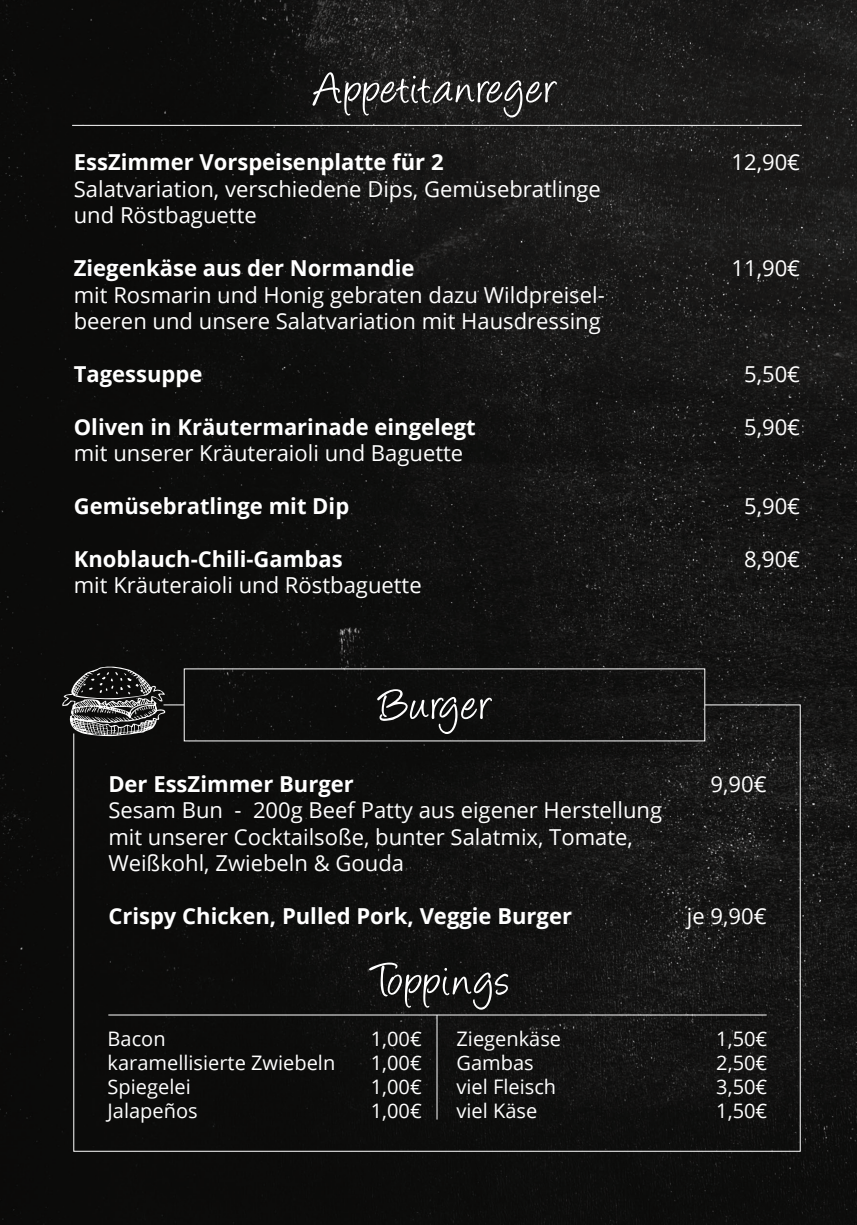
<style>
.page{position:relative;width:857px;height:1225px;background:#fff}
.page>*{position:absolute;margin:0;border:0;box-sizing:border-box;transform-origin:0 0}
.t1{font:52px "Angelina";letter-spacing:.04em;color:#fff}
.t2{font:22px/26.4px "Open Sans";color:#fff}
.t3{font:700 22px "Open Sans";color:#fff}
.t4{font:20px/24px "Open Sans";color:#fff}
</style>
<div class="page">
<img style="left:0;top:0;width:856px;height:1225px">
<svg style="left:73px;top:704px;width:727px;height:448px;background:#121211"></svg>
<hr style="left:108px;top:1014px;width:658px;height:1px;background:#fff">
<hr style="left:436px;top:1015px;width:1px;height:104px;background:#fff">
<hr style="left:72px;top:125px;width:729px;height:1px;background:#fff">
<svg style="left:61px;top:665px;width:123px;height:71px;background:#3e3e3d"></svg>
<h1 class="t1" style="left:314px;top:66px;width:246px">Appetitanreger</h1>
<p class="t3" style="left:74px;top:147px;width:371px">EssZimmer Vorspeisenplatte für 2</p>
<p class="t2" style="left:74px;top:175px;width:528px">Salatvariation, verschiedene Dips, Gemüsebratlinge und Röstbaguette</p>
<p class="t3" style="left:74px;top:253px;width:342px">Ziegenkäse aus der Normandie</p>
<p class="t2" style="left:74px;top:281px;width:532px">mit Rosmarin und Honig gebraten dazu Wildpreisel&shy;beeren und unsere Salatvariation mit Hausdressing</p>
<p class="t3" style="left:74px;top:358px;width:130px">Tagessuppe</p>
<p class="t3" style="left:74px;top:411px;width:403px">Oliven in Kräutermarinade eingelegt</p>
<p class="t2" style="left:74px;top:439px;width:391px">mit unserer Kräuteraioli und Baguette</p>
<p class="t3" style="left:74px;top:490px;width:277px">Gemüsebratlinge mit Dip</p>
<p class="t3" style="left:74px;top:543px;width:270px">Knoblauch-Chili-Gambas</p>
<p class="t2" style="left:74px;top:571px;width:349px">mit Kräuteraioli und Röstbaguette</p>
<p class="t2" style="left:731px;top:149px;width:70px">12,90€</p>
<p class="t2" style="left:731px;top:254px;width:70px">11,90€</p>
<p class="t2" style="left:743px;top:360px;width:58px">5,50€</p>
<p class="t2" style="left:743px;top:413px;width:58px">5,90€</p>
<p class="t2" style="left:743px;top:492px;width:58px">5,90€</p>
<p class="t2" style="left:743px;top:545px;width:58px">8,90€</p>
<h1 class="t1" style="left:380px;top:683px;width:115px">Burger</h1>
<p class="t3" style="left:108px;top:768px;width:247px">Der EssZimmer Burger</p>
<p class="t2" style="left:108px;top:796px;width:555px">Sesam Bun - 200g Beef Patty aus eigener Herstellung mit unserer Cocktailsoße, bunter Salatmix, Tomate,<br>Weißkohl, Zwiebeln &amp; Gouda</p>
<p class="t3" style="left:108px;top:900px;width:465px">Crispy Chicken, Pulled Pork, Veggie Burger</p>
<p class="t2" style="left:710px;top:770px;width:58px">9,90€</p>
<p class="t2" style="left:686px;top:902px;width:81px">je 9,90€</p>
<h1 class="t1" style="left:372px;top:958px;width:139px">Toppings</h1>
<p class="t4" style="left:370px;top:1026px;width:53px;text-align:justify">1,00€ 1,00€ 1,00€ 1,00€</p>
<p class="t4" style="left:716px;top:1026px;width:53px;text-align:justify">1,50€ 2,50€ 3,50€ 1,50€</p>
<p class="t4" style="left:108px;top:1026px;width:229px">Bacon<br>karamellisierte Zwiebeln<br>Spiegelei<br>Jalapeños</p>
<p class="t4" style="left:456px;top:1026px;width:106px">Ziegenkäse<br>Gambas viel Fleisch viel Käse</p>
</div>
